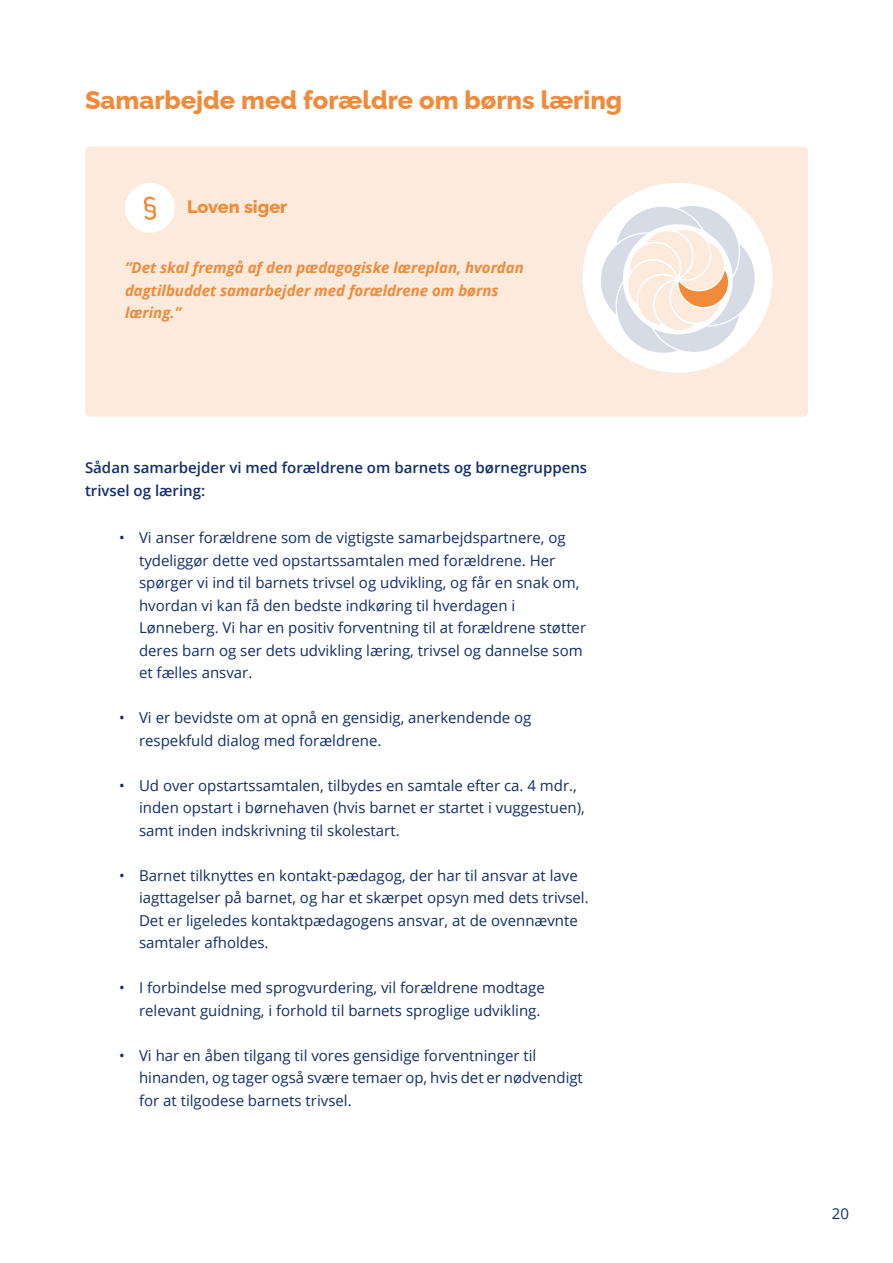
<style>
.page{position:relative;width:893px;height:1263px;background:#fff}
.page>*{position:absolute;margin:0;border:0;box-sizing:border-box;transform-origin:0 0}
.t1{font:800 25.5px "Raleway";color:#f18a39}
.t2{font:800 18px "Raleway";color:#f18a39}
.t3{font:15px/22.5px "Open Sans";color:#132c6d}
.t4{font:italic 700 15px/22.5px "Open Sans";color:#f18a39}
.t5{font:600 15px/22.5px "Open Sans";color:#132c6d}
</style>
<div class="page">
<div style="left:85px;top:147px;width:723px;height:270px;background:#fcebdd;border-radius:4px"></div>
<div style="left:583px;top:183px;width:189px;height:190px;background:#fff;border-radius:50%"></div>
<svg style="left:601px;top:206px;width:154px;height:147px"></svg>
<div style="left:125px;top:183px;width:50px;height:50px;background:#fff;border-radius:50%"></div>
<svg style="left:144px;top:197px;width:12px;height:23px"></svg>
<h1 class="t1" style="left:85px;top:80px;width:539px">Samarbejde med forældre om børns læring</h1>
<p class="t2" style="left:187px;top:193px;width:102px">Loven siger</p>
<p class="t4" style="left:125px;top:256px;width:400px">”Det skal fremgå af den pædagogiske læreplan, hvordan dagtilbuddet samarbejder med forældrene om børns læring.”</p>
<p class="t5" style="left:85px;top:456px;width:504px">Sådan samarbejder vi med forældrene om barnets og børnegruppens trivsel og læring:</p>
<p class="t3" style="left:139px;top:526px;width:449px;text-indent:-20px">• Vi anser forældrene som de vigtigste samarbejdspartnere, og tydeliggør dette ved opstartssamtalen med forældrene. Her spørger vi ind til barnets trivsel og udvikling, og får en snak om, hvordan vi kan få den bedste indkøring til hverdagen i Lønneberg. Vi har en positiv forventning til at forældrene støtter deres barn og ser dets udvikling læring, trivsel og dannelse som et fælles ansvar.</p>
<p class="t3" style="left:139px;top:706px;width:394px;text-indent:-20px">• Vi er bevidste om at opnå en gensidig, anerkendende og respekfuld dialog med forældrene.</p>
<p class="t3" style="left:139px;top:773px;width:447px;text-indent:-20px">• Ud over opstartssamtalen, tilbydes en samtale efter ca. 4 mdr., inden opstart i børnehaven (hvis barnet er startet i vuggestuen), samt inden indskrivning til skolestart.</p>
<p class="t3" style="left:139px;top:863px;width:451px;text-indent:-20px">• Barnet tilknyttes en kontakt-pædagog, der har til ansvar at lave iagttagelser på barnet, og har et skærpet opsyn med dets trivsel.<br>Det er ligeledes kontaktpædagogens ansvar, at de ovennævnte samtaler afholdes.</p>
<p class="t3" style="left:119px;top:976px;width:427px;text-align:right">• I forbindelse med sprogvurdering, vil forældrene modtage relevant guidning, i forhold til barnets sproglige udvikling.</p>
<p class="t3" style="left:139px;top:1043px;width:445px;text-indent:-20px">• Vi har en åben tilgang til vores gensidige forventninger til hinanden, og tager også svære temaer op, hvis det er nødvendigt for at tilgodese barnets trivsel.</p>
<p class="t3" style="left:832px;top:1202px;width:19px">20</p>
</div>
